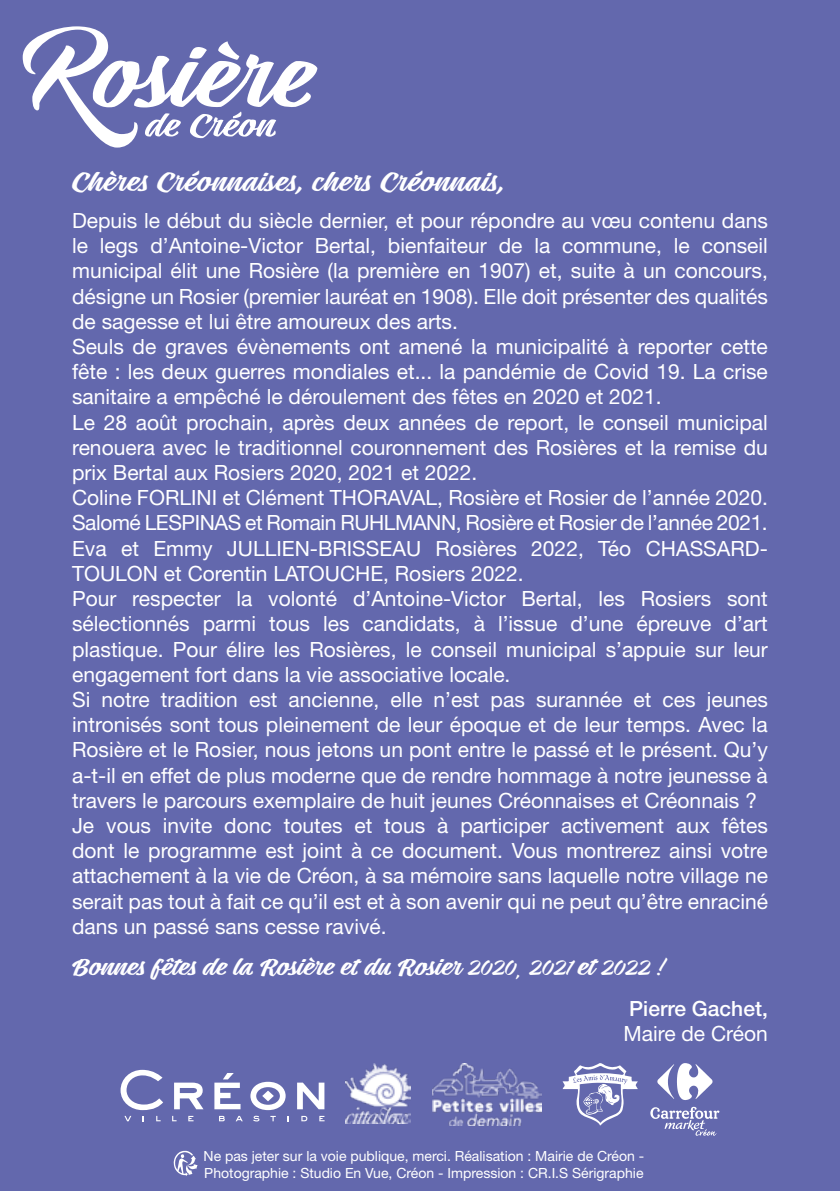
<style>
.page{position:relative;width:840px;height:1191px;background:#fff}
.page>*{position:absolute;margin:0;border:0;box-sizing:border-box;transform-origin:0 0}
.t1{font:24px "Mean Casat Med PERSONALUSE";letter-spacing:.01em;color:#fff}
.t2{font:21px/25.2px "Helvetica Neue LT Std";color:#fff}
.t3{font:21px "Mean Casat Med PERSONALUSE";letter-spacing:-.01em;color:#fff}
.t4{font:500 21px "Helvetica Neue LT Std";color:#fff}
.t5{font:14px/16.8px "Helvetica Neue LT Std";color:#fff}
.s1{font-family:"Master Of Break"}
</style>
<div class="page">
<div style="left:0;top:0;width:839px;height:1191px;background:#6368ad"></div>
<svg style="left:23px;top:26px;width:294px;height:122px"></svg>
<svg style="left:562px;top:1063px;width:75px;height:62px"></svg>
<svg style="left:173px;top:1150px;width:24px;height:26px"></svg>
<svg style="left:650px;top:1063px;width:69px;height:72px"></svg>
<img style="left:345px;top:1063px;width:65px;height:60px">
<img style="left:432px;top:1063px;width:109px;height:62px">
<svg style="left:174px;top:1082px;width:29px;height:27px"></svg>
<svg style="left:214px;top:1073px;width:26px;height:36px"></svg>
<svg style="left:297px;top:1082px;width:27px;height:27px"></svg>
<svg style="left:120px;top:1069px;width:43px;height:52px"></svg>
<svg style="left:172px;top:1115px;width:4px;height:6px"></svg>
<svg style="left:188px;top:1115px;width:5px;height:6px"></svg>
<svg style="left:219px;top:1115px;width:6px;height:6px"></svg>
<svg style="left:236px;top:1115px;width:7px;height:6px"></svg>
<svg style="left:250px;top:1081px;width:38px;height:40px"></svg>
<svg style="left:301px;top:1115px;width:6px;height:6px"></svg>
<svg style="left:319px;top:1115px;width:5px;height:6px"></svg>
<p class="t1" style="left:72px;top:165px;width:435px">Chères Créonnaises, chers Créonnais,</p>
<p class="t2" style="left:72px;top:208px;width:697px">Depuis le début du siècle dernier, et pour répondre au vœu contenu dans le legs d’Antoine-Victor Bertal, bienfaiteur de la commune, le conseil municipal élit une Rosière (la première en 1907) et, suite à un concours, désigne un Rosier (premier lauréat en 1908). Elle doit présenter des qualités de sagesse et lui être amoureux des arts.<br>Seuls de graves évènements ont amené la municipalité à reporter cette fête : les deux guerres mondiales et... la pandémie de Covid 19. La crise sanitaire a empêché le déroulement des fêtes en 2020 et 2021.<br>Le 28 août prochain, après deux années de report, le conseil municipal renouera avec le traditionnel couronnement des Rosières et la remise du prix Bertal aux Rosiers 2020, 2021 et 2022.<br>Coline FORLINI et Clément THORAVAL, Rosière et Rosier de l’année 2020.<br>Salomé LESPINAS et Romain RUHLMANN, Rosière et Rosier de l’année 2021.<br>Eva et Emmy JULLIEN-BRISSEAU Rosières 2022, Téo CHASSARD-TOULON et Corentin LATOUCHE, Rosiers 2022.<br>Pour respecter la volonté d’Antoine-Victor Bertal, les Rosiers sont sélectionnés parmi tous les candidats, à l’issue d’une épreuve d’art plastique. Pour élire les Rosières, le conseil municipal s’appuie sur leur engagement fort dans la vie associative locale.<br>Si notre tradition est ancienne, elle n’est pas surannée et ces jeunes intronisés sont tous pleinement de leur époque et de leur temps. Avec la Rosière et le Rosier, nous jetons un pont entre le passé et le présent. Qu’y a-t-il en effet de plus moderne que de rendre hommage à notre jeunesse à travers le parcours exemplaire de huit jeunes Créonnaises et Créonnais ?<br>Je vous invite donc toutes et tous à participer activement aux fêtes dont le programme est joint à ce document. Vous montrerez ainsi votre attachement à la vie de Créon, à sa mémoire sans laquelle notre village ne serait pas tout à fait ce qu’il est et à son avenir qui ne peut qu’être enraciné dans un passé sans cesse ravivé.</p>
<p class="t3" style="left:72px;top:952px;width:594px">Bonnes fêtes de la Rosière et du Rosier <span class="s1">2020, 2021</span> et <span class="s1">2022 !</span></p>
<p class="t4" style="left:629px;top:996px;width:140px">Pierre Gachet,</p>
<p class="t2" style="left:623px;top:1021px;width:146px">Maire de Créon</p>
<p class="t5" style="left:203px;top:1147px;width:442px">Ne pas jeter sur la voie publique, merci. Réalisation : Mairie de Créon -<br>Photographie : Studio En Vue, Créon - Impression : CR.I.S Sérigraphie</p>
</div>
